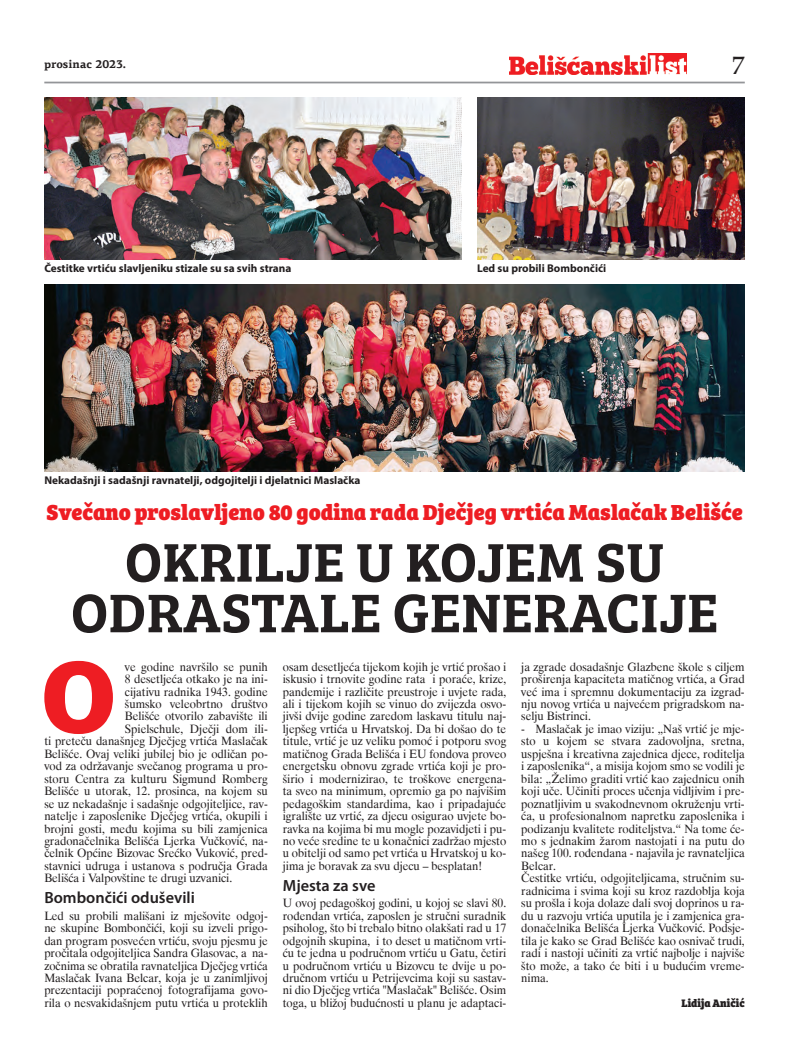
<style>
.page{position:relative;width:798px;height:1063px;background:#fff}
.page>*{position:absolute;margin:0;border:0;box-sizing:border-box;transform-origin:0 0}
.t1{font:900 102.25px "PF Agora Sans Pro";color:#ee1d23}
.t2{font:600 56.25px/50.6px "Bree Serif";color:#231f20;text-align:center}
.t3{font:25px "Palatino Roman";color:#231f20}
.t4{font:800 22.5px "Bree Serif";color:#ee1d23}
.t5{font:600 16.25px "Myriad Pro";color:#231f20}
.t6{font:11.88px/12.5px "Dutch 801 BT";color:#231f20;text-align:justify}
.t7{font:700 11.25px "Myriad Pro";color:#231f20}
.t8{font:700 11.25px "PF Agora Serif Pro";color:#231f20}
.t9{font:800 11.25px "Bree Serif";color:#231f20}
</style>
<div class="page">
<img style="left:509px;top:53px;width:177px;height:21px">
<hr style="left:44px;top:82px;width:700px;height:1px;background:#939598">
<img style="left:477px;top:98px;width:267px;height:162px">
<img style="left:44px;top:285px;width:700px;height:186px">
<img style="left:44px;top:97px;width:418px;height:163px">
<p class="t8" style="left:44px;top:57px;width:83px">prosinac 2023.</p>
<p class="t3" style="left:732px;top:50px;width:14px">7</p>
<p class="t7" style="left:44px;top:261px;width:248px">Čestitke vrtiću slavljeniku stizale su sa svih strana</p>
<p class="t7" style="left:44px;top:473px;width:317px">Nekadašnji i sadašnji ravnatelji, odgojitelji i djelatnici Maslačka</p>
<p class="t7" style="left:477px;top:261px;width:131px">Led su probili Bombončići</p>
<p class="t4" style="left:46px;top:494px;width:698px">Svečano proslavljeno 80 godina rada Dječjeg vrtića Maslačak Belišće</p>
<p class="t2" style="left:71px;top:533px;width:648px">OKRILJE U KOJEM SU<br>ODRASTALE GENERACIJE</p>
<p class="t1" style="left:40px;top:630px;width:79px">O</p>
<p class="t6" style="left:125px;top:660px;width:144px">ve godine navršilo se punih</p>
<p class="t6" style="left:125px;top:673px;width:144px">8 desetljeća otkako je na ini-</p>
<p class="t6" style="left:125px;top:685px;width:144px">cijativu radnika 1943. godine</p>
<p class="t6" style="left:125px;top:698px;width:144px">šumsko veleobrtno društvo</p>
<p class="t6" style="left:125px;top:710px;width:144px">Belišće otvorilo zabavište ili</p>
<p class="t6" style="left:125px;top:722px;width:144px">Spielschule, Dječji dom ili-</p>
<p class="t6" style="left:44px;top:735px;width:225px">ti preteču današnjeg Dječjeg vrtića Maslačak</p>
<p class="t6" style="left:44px;top:747px;width:225px">Belišće. Ovaj veliki jubilej bio je odličan po-</p>
<p class="t6" style="left:44px;top:760px;width:225px">vod za održavanje svečanog programa u pro-</p>
<p class="t6" style="left:44px;top:772px;width:225px">storu Centra za kulturu Sigmund Romberg</p>
<p class="t6" style="left:44px;top:785px;width:225px">Belišće u utorak, 12. prosinca, na kojem su</p>
<p class="t6" style="left:44px;top:797px;width:225px">se uz nekadašnje i sadašnje odgojiteljice, rav-</p>
<p class="t6" style="left:44px;top:810px;width:225px">natelje i zaposlenike Dječjeg vrtića, okupili i</p>
<p class="t6" style="left:44px;top:822px;width:225px">brojni gosti, među kojima su bili zamjenica</p>
<p class="t6" style="left:44px;top:835px;width:225px">gradonačelnika Belišća Ljerka Vučković, na-</p>
<p class="t6" style="left:44px;top:847px;width:225px">čelnik Općine Bizovac Srećko Vuković, pred-</p>
<p class="t6" style="left:44px;top:859px;width:225px">stavnici udruga i ustanova s područja Grada</p>
<p class="t6" style="left:44px;top:872px;width:189px">Belišća i Valpovštine te drugi uzvanici.</p>
<p class="t5" style="left:44px;top:889px;width:152px">Bombončići oduševili</p>
<p class="t6" style="left:44px;top:909px;width:225px">Led su probili mališani iz mješovite odgoj&shy;ne skupine Bombončići, koji su izveli prigo&shy;dan program posvećen vrtiću, svoju pjesmu je pročitala odgojiteljica Sandra Glasovac, a na&shy;zočnima se obratila ravnateljica Dječjeg vrtića Maslačak Ivana Belcar, koja je u zanimljivoj prezentaciji popraćenoj fotografijama govo&shy;rila o nesvakidašnjem putu vrtića u proteklih</p>
<p class="t6" style="left:283px;top:660px;width:225px">osam desetljeća tijekom kojih je vrtić prošao i iskusio i trnovite godine rata i poraće, krize, pandemije i različite preustroje i uvjete rada, ali i tijekom kojih se vinuo do zvijezda osvo&shy;jivši dvije godine zaredom laskavu titulu naj&shy;ljepšeg vrtića u Hrvatskoj. Da bi došao do te titule, vrtić je uz veliku pomoć i potporu svog matičnog Grada Belišća i EU fondova proveo energetsku obnovu zgrade vrtića koji je pro&shy;širio i modernizirao, te troškove energena&shy;ta sveo na minimum, opremio ga po najvišim pedagoškim standardima, kao i pripadajuće igralište uz vrtić, za djecu osigurao uvjete bo&shy;ravka na kojima bi mu mogle pozavidjeti i pu&shy;no veće sredine te u konačnici zadržao mjesto u obitelji od samo pet vrtića u Hrvatskoj u ko&shy;jima je boravak za svu djecu – besplatan!</p>
<p class="t5" style="left:283px;top:876px;width:94px">Mjesta za sve</p>
<p class="t6" style="left:283px;top:897px;width:225px">U ovoj pedagoškoj godini, u kojoj se slavi 80. rođendan vrtića, zaposlen je stručni suradnik psiholog, što bi trebalo bitno olakšati rad u 17 odgojnih skupina, i to deset u matičnom vrti&shy;ću te jedna u područnom vrtiću u Gatu, četiri u područnom vrtiću u Bizovcu te dvije u po&shy;dručnom vrtiću u Petrijevcima koji su sastav&shy;ni dio Dječjeg vrtića "Maslačak" Belišće. Osim toga, u bližoj budućnosti u planu je adaptaci-</p>
<p class="t6" style="left:521px;top:660px;width:225px">ja zgrade dosadašnje Glazbene škole s ciljem proširenja kapaciteta matičnog vrtića, a Grad već ima i spremnu dokumentaciju za izgrad&shy;nju novog vrtića u najvećem prigradskom na&shy;selju Bistrinci.</p>
<p class="t6" style="left:521px;top:722px;width:225px;text-align:left">- Maslačak je imao viziju: „Naš vrtić je mje&shy;sto u kojem se stvara zadovoljna, sretna, uspješna i kreativna zajednica djece, roditelja i zaposlenika“, a misija kojom smo se vodili je bila: „Želimo graditi vrtić kao zajednicu onih koji uče. Učiniti proces učenja vidljivim i pre&shy;poznatljivim u svakodnevnom okruženju vrti&shy;ća, u profesionalnom napretku zaposlenika i podizanju kvalitete roditeljstva.“ Na tome će&shy;mo s jednakim žarom nastojati i na putu do našeg 100. rođendana - najavila je ravnateljica Belcar.<br>Čestitke vrtiću, odgojiteljicama, stručnim su&shy;radnicima i svima koji su kroz razdoblja koja su prošla i koja dolaze dali svoj doprinos u ra&shy;du u razvoju vrtića uputila je i zamjenica gra&shy;donačelnika Belišća Ljerka Vučković. Podsje&shy;tila je kako se Grad Belišće kao osnivač trudi, radi i nastoji učiniti za vrtić najbolje i najviše što može, a tako će biti i u budućim vreme&shy;nima.</p>
<p class="t9" style="left:681px;top:994px;width:65px">Lidija Aničić</p>
</div>
